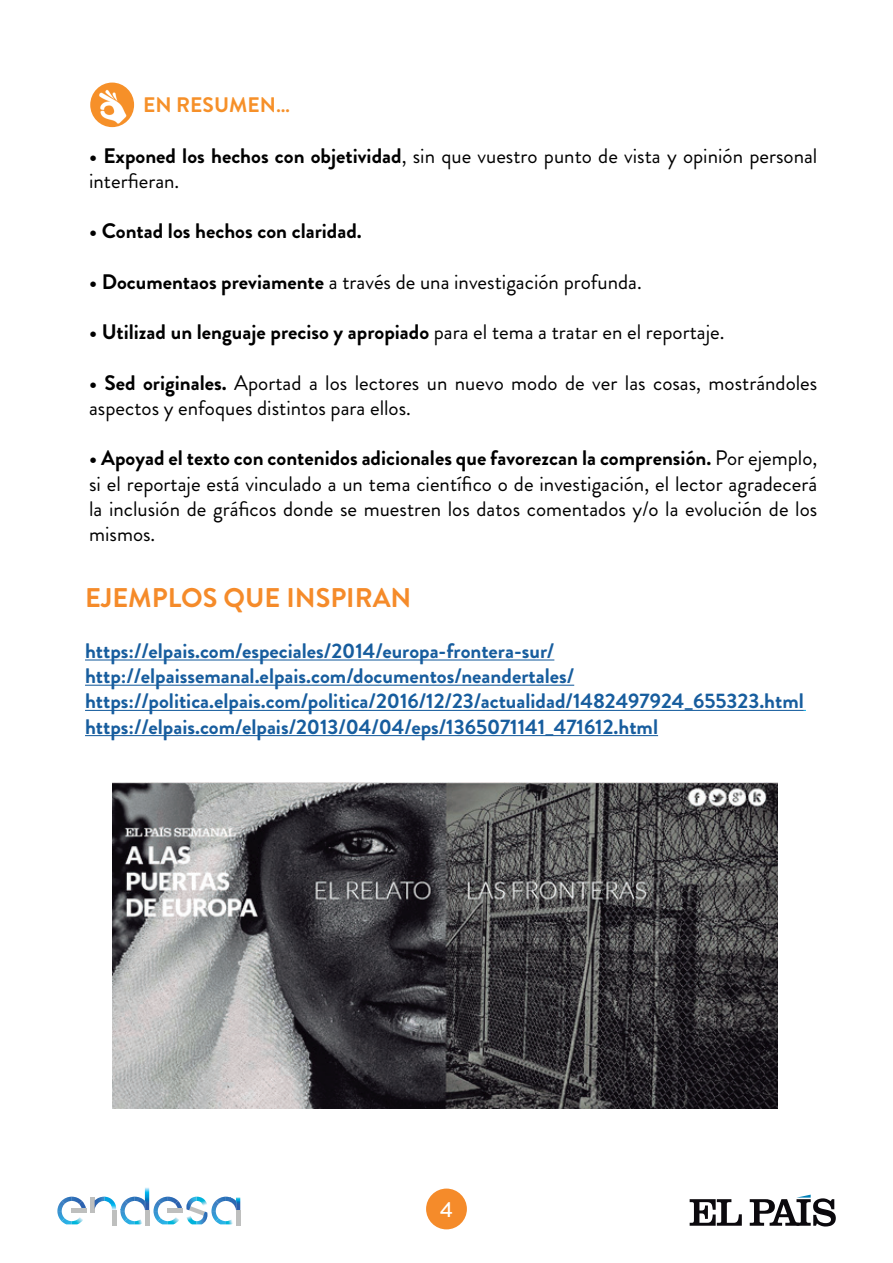
<style>
.page{position:relative;width:893px;height:1263px;background:#fff}
.page>*{position:absolute;margin:0;border:0;box-sizing:border-box;transform-origin:0 0}
.t1{font:700 27px "Brandon Grotesque";color:#f58b2a}
.t2{font:500 21.6px "Brandon Grotesque";color:#fff}
.t3{font:21px/25.2px "Brandon Grotesque";color:#000}
.t4{font:700 21px/25.2px "Brandon Grotesque";color:#175d9e}
.t5{font:700 21px "Brandon Grotesque";color:#000}
.t6{font:700 21px "Brandon Grotesque";color:#f69029}
.s1{font-weight:700}
.s2{font-weight:400}
</style>
<div class="page">
<svg style="left:690px;top:1199px;width:52px;height:27px"></svg>
<svg style="left:750px;top:1194px;width:86px;height:32px"></svg>
<div style="left:90px;top:1198px;width:5px;height:15px;background:#bebfbe"></div>
<hr style="left:112px;top:1210px;width:4px;height:15px;background:#bebfbe">
<hr style="left:236px;top:1210px;width:4px;height:15px;background:#bebfbe">
<svg style="left:57px;top:1197px;width:29px;height:27px"></svg>
<div style="left:71px;top:1208px;width:15px;height:5px;background:#bebfbe"></div>
<svg style="left:153px;top:1197px;width:87px;height:27px"></svg>
<div style="left:167px;top:1208px;width:15px;height:5px;background:#bebfbe"></div>
<hr style="left:145px;top:1210px;width:4px;height:15px;background:#bebfbe">
<img style="left:145px;top:1187px;width:4px;height:23px">
<svg style="left:95px;top:1197px;width:51px;height:27px"></svg>
<div style="left:426px;top:1188px;width:41px;height:41px;background:#f58b2a;border-radius:50%"></div>
<div style="left:90px;top:83px;width:44px;height:44px;background:#f69029;border-radius:50%"></div>
<img style="left:93px;top:89px;width:36px;height:34px">
<hr style="left:85px;top:659px;width:469px;height:1px;background:#175d9e">
<hr style="left:85px;top:685px;width:489px;height:1px;background:#175d9e">
<hr style="left:85px;top:710px;width:719px;height:1px;background:#175d9e">
<hr style="left:85px;top:735px;width:573px;height:1px;background:#175d9e">
<img style="left:113px;top:783px;width:665px;height:326px">
<p class="t6" style="left:143px;top:91px;width:148px">EN RESUMEN…</p>
<p class="t3" style="left:89px;top:143px;width:730px"><span class="s1">• Exponed los hechos con objetividad</span>, sin que vuestro punto de vista y opinión personal interfieran.</p>
<p class="t5" style="left:89px;top:217px;width:274px">• Contad los hechos con claridad.</p>
<p class="t3" style="left:89px;top:269px;width:554px"><span class="s1">• Documentaos previamente</span> a través de una investigación profunda.</p>
<p class="t5" style="left:89px;top:317px;width:637px">• Utilizad un lenguaje preciso y apropiado <span class="s2">para el tema a tratar en el reportaje.</span></p>
<p class="t3" style="left:89px;top:370px;width:730px"><span class="s1">• Sed originales.</span> Aportad a los lectores un nuevo modo de ver las cosas, mostrándoles aspectos y enfoques distintos para ellos.</p>
<p class="t3" style="left:89px;top:446px;width:730px;text-align:justify"><span class="s1">• Apoyad el texto con contenidos adicionales que favorezcan la comprensión.</span> Por ejemplo, si el reportaje está vinculado a un tema científico o de investigación, el lector agradecerá la inclusión de gráficos donde se muestren los datos comentados y/o la evolución de los mismos.</p>
<p class="t1" style="left:85px;top:579px;width:328px">EJEMPLOS QUE INSPIRAN</p>
<p class="t4" style="left:85px;top:638px;width:720px">https://elpais.com/especiales/2014/europa-frontera-sur/ http://elpaissemanal.elpais.com/documentos/neandertales/ https://politica.elpais.com/politica/2016/12/23/actualidad/1482497924_655323.html https://elpais.com/elpais/2013/04/04/eps/1365071141_471612.html</p>
<p class="t2" style="left:440px;top:1194px;width:14px">4</p>
</div>
